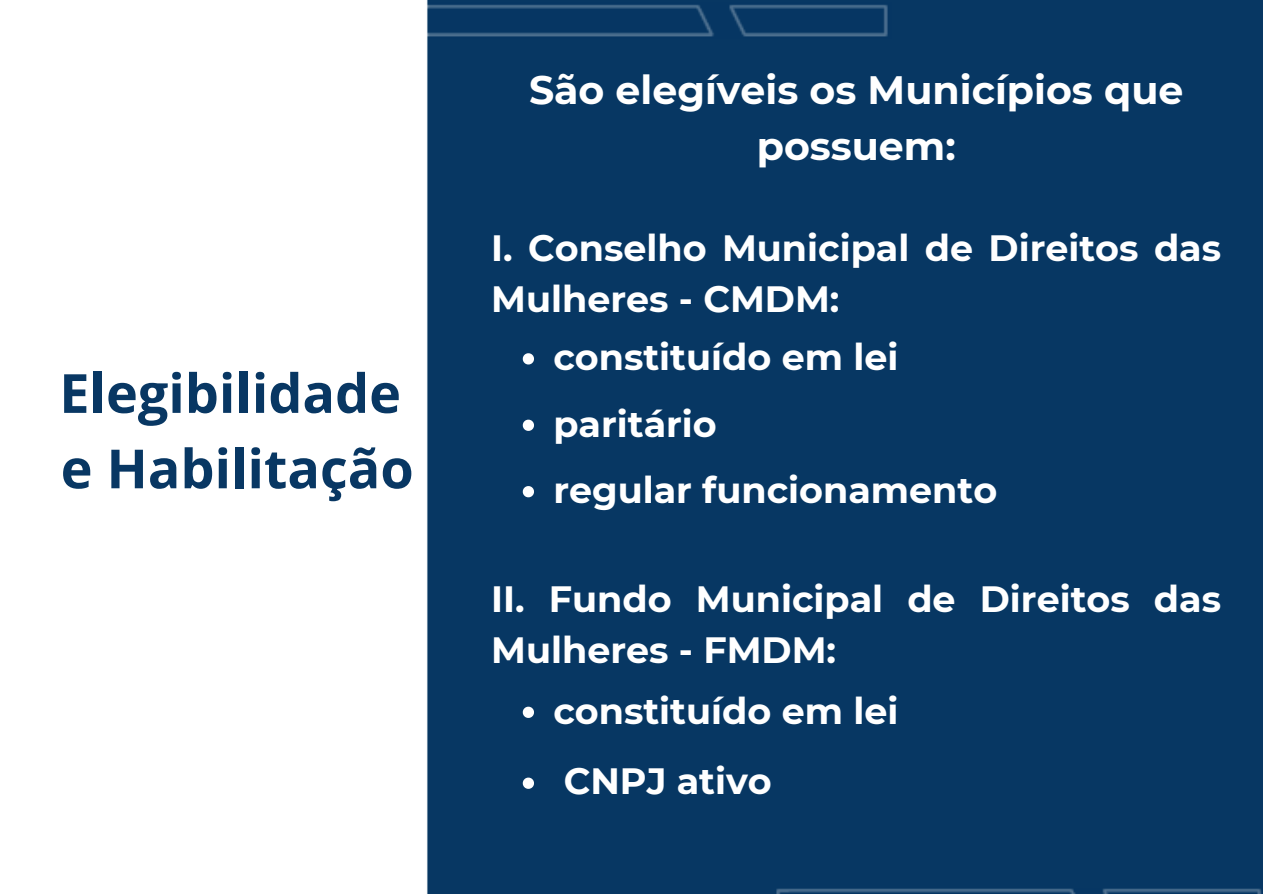
<style>
.page{position:relative;width:1263px;height:894px;background:#fff}
.page>*{position:absolute;margin:0;border:0;box-sizing:border-box;transform-origin:0 0}
.t1{font:700 54px "Open Sans";color:#083763}
.t2{font:700 39.45px/55.1px "Montserrat";color:#fff;text-align:center}
.t3{font:700 36.45px/50.6px "Montserrat";color:#fff}
</style>
<div class="page">
<div style="left:427px;top:0;width:836px;height:893px;background:#073763"></div>
<svg style="left:523px;top:353px;width:11px;height:11px"></svg>
<svg style="left:523px;top:419px;width:11px;height:12px"></svg>
<svg style="left:523px;top:486px;width:11px;height:11px"></svg>
<svg style="left:523px;top:706px;width:11px;height:11px"></svg>
<svg style="left:523px;top:777px;width:11px;height:11px"></svg>
<p class="t1" style="left:59px;top:355px;width:343px">Elegibilidade</p>
<p class="t1" style="left:61px;top:430px;width:355px">e Habilitação</p>
<p class="t2" style="left:529px;top:63px;width:656px">São elegíveis os Municípios que possuem:</p>
<p class="t3" style="left:491px;top:222px;width:731px">I. Conselho Municipal de Direitos das<br>Mulheres - CMDM:</p>
<p class="t3" style="left:553px;top:331px;width:347px">constituído em lei</p>
<p class="t3" style="left:553px;top:398px;width:165px">paritário</p>
<p class="t3" style="left:553px;top:464px;width:445px">regular funcionamento</p>
<p class="t3" style="left:491px;top:573px;width:731px">II. Fundo Municipal de Direitos das<br>Mulheres - FMDM:</p>
<p class="t3" style="left:553px;top:685px;width:347px">constituído em lei</p>
<p class="t3" style="left:564px;top:755px;width:210px">CNPJ ativo</p>
</div>
